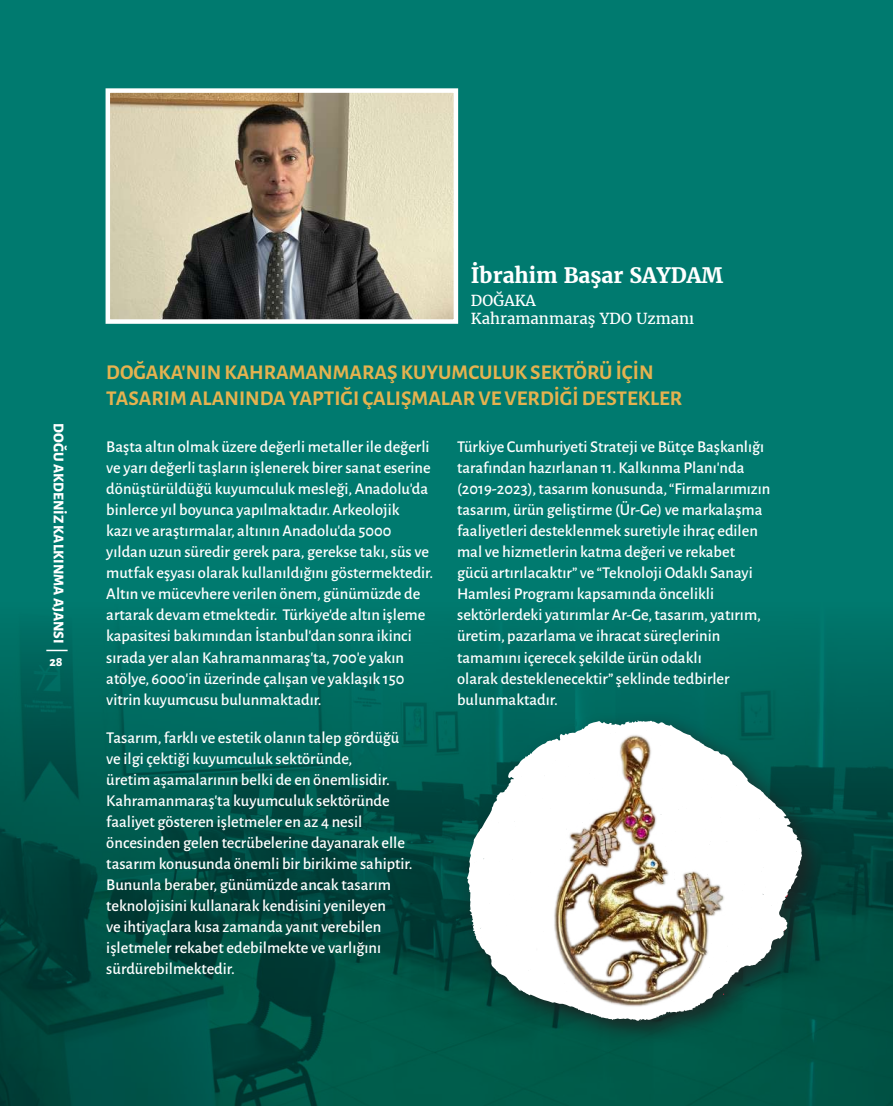
<style>
.page{position:relative;width:893px;height:1106px;background:#007a6f}
.page>*{position:absolute;margin:0;border:0;box-sizing:border-box;transform-origin:0 0}
.t1{font:700 21px/25.2px "Alegreya Sans";color:#e5b24f}
.t2{font:700 21px "Merriweather";color:#fff}
.t3{font:500 16.5px/21px "Alegreya Sans";color:#fff}
.t4{font:15px/18px "Merriweather";color:#fff}
.t5{font:800 15px "Alegreya Sans";color:#fff}
.t6{font:800 13.5px "Alegreya Sans";color:#fff}
</style>
<div class="page">
<img style="left:0;top:628px;width:893px;height:478px">
<hr style="left:46px;top:649px;width:22px;height:2px;background:#fff">
<img style="left:111px;top:93px;width:342px;height:226px">
<div style="left:106px;top:88px;width:352px;height:236px;border:4px solid #fff"></div>
<div style="left:458px;top:711px;width:370px;height:335px;background:#231f20;opacity:.75"></div>
<img style="left:467px;top:720px;width:336px;height:301px">
<img style="left:536px;top:720px;width:102px;height:149px">
<p class="t5" style="left:70px;top:423px;width:222px;rotate:90deg">DOĞU AKDENİZ KALKINMA AJANSI</p>
<p class="t6" style="left:49px;top:651px;width:15px">28</p>
<p class="t2" style="left:471px;top:262px;width:254px">İbrahim Başar SAYDAM</p>
<p class="t4" style="left:471px;top:291px;width:225px">DOĞAKA<br>Kahramanmaraş YDO Uzmanı</p>
<p class="t1" style="left:106px;top:358px;width:577px">DOĞAKA’NIN KAHRAMANMARAŞ KUYUMCULUK SEKTÖRÜ İÇİN<br>TASARIM ALANINDA YAPTIĞI ÇALIŞMALAR VE VERDİĞİ DESTEKLER</p>
<p class="t3" style="left:106px;top:435px;width:328px">Başta altın olmak üzere değerli metaller ile değerli ve yarı değerli taşların işlenerek birer sanat eserine dönüştürüldüğü kuyumculuk mesleği, Anadolu’da binlerce yıl boyunca yapılmaktadır. Arkeolojik<br>kazı ve araştırmalar, altının Anadolu’da 5000 yıldan uzun süredir gerek para, gerekse takı, süs ve mutfak eşyası olarak kullanıldığını göstermektedir.<br>Altın ve mücevhere verilen önem, günümüzde de artarak devam etmektedir. Türkiye’de altın işleme kapasitesi bakımından İstanbul’dan sonra ikinci sırada yer alan Kahramanmaraş’ta, 700’e yakın atölye, 6000’in üzerinde çalışan ve yaklaşık 150 vitrin kuyumcusu bulunmaktadır.</p>
<p class="t3" style="left:106px;top:725px;width:308px">Tasarım, farklı ve estetik olanın talep gördüğü ve ilgi çektiği kuyumculuk sektöründe,<br>üretim aşamalarının belki de en önemlisidir.<br>Kahramanmaraş’ta kuyumculuk sektöründe faaliyet gösteren işletmeler en az 4 nesil öncesinden gelen tecrübelerine dayanarak elle tasarım konusunda önemli bir birikime sahiptir.<br>Bununla beraber, günümüzde ancak tasarım teknolojisini kullanarak kendisini yenileyen<br>ve ihtiyaçlara kısa zamanda yanıt verebilen işletmeler rekabet edebilmekte ve varlığını sürdürebilmektedir.</p>
<p class="t3" style="left:457px;top:435px;width:315px">Türkiye Cumhuriyeti Strateji ve Bütçe Başkanlığı tarafından hazırlanan 11. Kalkınma Planı’nda (2019-2023), tasarım konusunda, “Firmalarımızın tasarım, ürün geliştirme (Ür-Ge) ve markalaşma faaliyetleri desteklenmek suretiyle ihraç edilen mal ve hizmetlerin katma değeri ve rekabet gücü artırılacaktır” ve “Teknoloji Odaklı Sanayi Hamlesi Programı kapsamında öncelikli sektörlerdeki yatırımlar Ar-Ge, tasarım, yatırım, üretim, pazarlama ve ihracat süreçlerinin tamamını içerecek şekilde ürün odaklı<br>olarak desteklenecektir” şeklinde tedbirler bulunmaktadır.</p>
</div>
